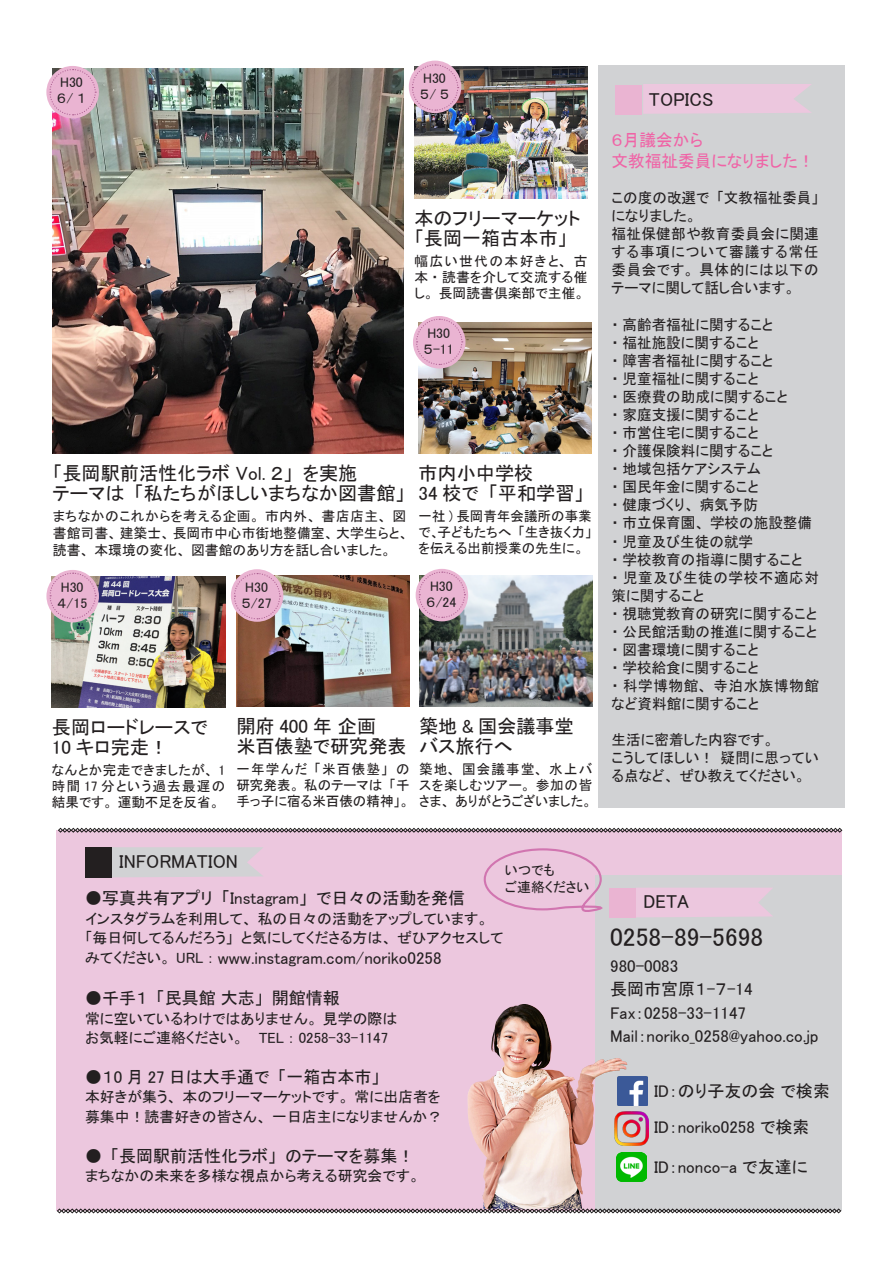
<style>
.page{position:relative;width:893px;height:1263px;background:#fff}
.page>*{position:absolute;margin:0;border:0;box-sizing:border-box;transform-origin:0 0}
.t1{font:25.5px "MS P Gothic";color:#231f20}
.t2{font:19.2px "MS P Gothic";color:#231f20}
.t3{font:18.75px "MS P Gothic";color:#231f20}
.t4{font:16.95px "MS P Gothic";color:#231f20}
.t5{font:16.95px "MS P Gothic";color:#f063a6}
.t6{font:14.85px/18px "MS P Gothic";color:#231f20}
.t7{font:14.85px/18px "MS P Gothic";letter-spacing:.025em;color:#231f20}
.t8{font:14.85px/18px "MS P Gothic";letter-spacing:.02em;color:#231f20}
.t9{font:14.85px/18px "MS P Gothic";letter-spacing:.04em;color:#231f20}
.t10{font:13.8px/15.9px "MS P Gothic";color:#231f20;text-align:justify}
</style>
<div class="page">
<div style="left:598px;top:66px;width:246px;height:742px;background:#d1d2d4"></div>
<svg style="left:643px;top:84px;width:168px;height:30px;background:#eac7dd"></svg>
<div style="left:615px;top:85px;width:26px;height:30px;background:#eab4d2"></div>
<img style="left:53px;top:68px;width:351px;height:385px">
<img style="left:414px;top:67px;width:174px;height:131px">
<div style="left:409px;top:61px;width:52px;height:52px;background:#eab4d2;border-radius:50%"></div>
<div style="left:46px;top:66px;width:53px;height:52px;background:#eab4d2;border-radius:50%"></div>
<svg style="left:49px;top:68px;width:47px;height:48px"></svg>
<svg style="left:411px;top:64px;width:48px;height:47px"></svg>
<img style="left:418px;top:322px;width:174px;height:131px">
<div style="left:413px;top:316px;width:52px;height:52px;background:#eab4d2;border-radius:50%"></div>
<svg style="left:415px;top:318px;width:48px;height:48px"></svg>
<img style="left:236px;top:576px;width:174px;height:131px">
<div style="left:231px;top:569px;width:52px;height:53px;background:#eab4d2;border-radius:50%"></div>
<svg style="left:233px;top:572px;width:48px;height:48px"></svg>
<img style="left:52px;top:576px;width:173px;height:131px">
<div style="left:46px;top:570px;width:53px;height:52px;background:#eab4d2;border-radius:50%"></div>
<svg style="left:49px;top:572px;width:47px;height:48px"></svg>
<img style="left:419px;top:575px;width:173px;height:131px">
<div style="left:416px;top:569px;width:52px;height:52px;background:#eab4d2;border-radius:50%"></div>
<svg style="left:418px;top:571px;width:48px;height:47px"></svg>
<div style="left:56px;top:830px;width:786px;height:381px;background:#ecc7de"></div>
<div style="left:595px;top:875px;width:247px;height:336px;background:#d1d2d4"></div>
<svg style="left:57px;top:1208px;width:784px;height:5px"></svg>
<svg style="left:58px;top:828px;width:784px;height:5px"></svg>
<div style="left:112px;top:847px;width:151px;height:30px;background:#d1d2d4"></div>
<div style="left:85px;top:847px;width:27px;height:30px;background:#231f20"></div>
<div style="left:636px;top:888px;width:137px;height:29px;background:#ecc7de"></div>
<div style="left:609px;top:888px;width:27px;height:29px;background:#eab4d2"></div>
<svg style="left:483px;top:848px;width:120px;height:64px"></svg>
<img style="left:467px;top:1005px;width:127px;height:204px">
<img style="left:617px;top:1076px;width:30px;height:29px">
<img style="left:616px;top:1152px;width:30px;height:29px">
<img style="left:614px;top:1111px;width:34px;height:34px">
<p class="t10" style="left:60px;top:74px;width:24px">H30</p>
<p class="t10" style="left:57px;top:90px;width:31px">６/１</p>
<p class="t10" style="left:423px;top:70px;width:24px">H30</p>
<p class="t10" style="left:420px;top:86px;width:31px">５/５</p>
<p class="t2" style="left:414px;top:208px;width:168px">本のフリーマーケット</p>
<p class="t2" style="left:414px;top:228px;width:155px">「長岡一箱古本市「</p>
<p class="t10" style="left:414px;top:253px;width:175px">幅広い世代の本好きと、古本・読書を介して交流する催し。長岡読書倶楽部で主催。</p>
<p class="t10" style="left:427px;top:326px;width:24px">H30</p>
<p class="t10" style="left:424px;top:341px;width:32px">５-11</p>
<p class="t2" style="left:53px;top:463px;width:242px">「長岡駅前活性化ラボ Vol ２. 」</p>
<p class="t2" style="left:134px;top:484px;width:272px">「私たちがほしいまちなか図書館「</p>
<p class="t2" style="left:303px;top:463px;width:56px">を実施</p>
<p class="t2" style="left:53px;top:484px;width:73px">テーマは</p>
<p class="t10" style="left:53px;top:508px;width:357px;line-height:17px;text-align:left">まちなかのこれからを考える企画。市内外、書店店主、図書館司書、建築士、長岡市中心市街地整備室、大学生らと、読書、本環境の変化、図書館のあり方を話し合いました。</p>
<p class="t2" style="left:418px;top:463px;width:116px">市内小中学校</p>
<p class="t2" style="left:488px;top:484px;width:97px">「平和学習「</p>
<p class="t2" style="left:418px;top:484px;width:62px">34 校で</p>
<p class="t10" style="left:418px;top:508px;width:175px;text-align:right">一社 ) 長岡青年会議所の事業「生き抜く力「</p>
<p class="t10" style="left:437px;top:524px;width:76px">子どもたちへ</p>
<p class="t10" style="left:418px;top:524px;width:167px">で、<br>を伝える出前授業の先生に。</p>
<p class="t10" style="left:61px;top:579px;width:24px">H30</p>
<p class="t10" style="left:57px;top:595px;width:32px">４/15</p>
<p class="t10" style="left:245px;top:579px;width:24px">H30</p>
<p class="t10" style="left:241px;top:595px;width:32px">５/27</p>
<p class="t10" style="left:430px;top:578px;width:24px">H30</p>
<p class="t10" style="left:426px;top:594px;width:32px">６/24</p>
<p class="t2" style="left:52px;top:717px;width:157px">長岡ロードレースで</p>
<p class="t2" style="left:52px;top:738px;width:118px">10 キロ完走!</p>
<p class="t10" style="left:52px;top:762px;width:175px">なんとか完走できましたが、 1時間 17 分という過去最遅の結果です。運動不足を反省。</p>
<p class="t2" style="left:236px;top:717px;width:141px">開府 400 年企画</p>
<p class="t2" style="left:236px;top:737px;width:172px">米百俵塾で研究発表</p>
<p class="t10" style="left:396px;top:761px;width:15px">の</p>
<p class="t10" style="left:314px;top:761px;width:75px">「米百俵塾」</p>
<p class="t10" style="left:236px;top:761px;width:73px">一年学んだ</p>
<p class="t10" style="left:389px;top:777px;width:22px">千「</p>
<p class="t10" style="left:236px;top:777px;width:174px">研究発表。私のテーマは<br>手っ子に宿る米百俵の精神。「</p>
<p class="t2" style="left:419px;top:716px;width:156px">築地 &amp; 国会議事堂</p>
<p class="t2" style="left:419px;top:736px;width:95px">バス旅行へ</p>
<p class="t10" style="left:419px;top:761px;width:175px">築地、国会議事堂、水上バスを楽しむツアー。参加の皆さま、ありがとうございました。</p>
<p class="t3" style="left:119px;top:852px;width:120px">INFORMATION</p>
<p class="t10" style="left:505px;top:862px;width:51px">いつでも</p>
<p class="t10" style="left:505px;top:879px;width:86px">ご連絡ください</p>
<p class="t4" style="left:85px;top:890px;width:130px">●写真共有アプリ</p>
<p class="t6" style="left:85px;top:909px;width:405px">インスタグラムを利用して、私の日々の活動をアップしています。</p>
<p class="t6" style="left:241px;top:928px;width:264px">と気にしてくださる方は、ぜひアクセスして</p>
<p class="t4" style="left:222px;top:890px;width:87px">「Instagram」</p>
<p class="t4" style="left:316px;top:890px;width:150px">で日々の活動を発信</p>
<p class="t6" style="left:85px;top:928px;width:150px">「毎日何してるんだろう」</p>
<p class="t4" style="left:218px;top:949px;width:225px">www.instagram.com/noriko0258</p>
<p class="t6" style="left:85px;top:949px;width:131px">みてください。 URL ：</p>
<p class="t4" style="left:156px;top:990px;width:109px">「民具館大志」</p>
<p class="t4" style="left:272px;top:990px;width:70px">開館情報</p>
<p class="t4" style="left:85px;top:990px;width:64px">●千手１</p>
<p class="t6" style="left:85px;top:1009px;width:314px">常に空いているわけではありません。見学の際は</p>
<p class="t6" style="left:85px;top:1028px;width:305px">お気軽にご連絡ください。　TEL ： 0258-33-1147</p>
<p class="t4" style="left:278px;top:1068px;width:104px">「一箱古本市「</p>
<p class="t4" style="left:85px;top:1068px;width:186px">●１0 月 27 日は大手通で</p>
<p class="t6" style="left:85px;top:1088px;width:357px">本好きが集う、本のフリーマーケットです。常に出店者を</p>
<p class="t6" style="left:85px;top:1107px;width:359px">募集中！読書好きの皆さん、一日店主になりませんか?</p>
<p class="t4" style="left:285px;top:1147px;width:131px">のテーマを募集!</p>
<p class="t4" style="left:85px;top:1147px;width:193px">● 「長岡駅前活性化ラボ」</p>
<p class="t6" style="left:85px;top:1167px;width:336px">まちなかの未来を多様な視点から考える研究会です。</p>
<p class="t3" style="left:649px;top:90px;width:66px">TOPICS</p>
<p class="t5" style="left:612px;top:132px;width:93px">６月議会から</p>
<p class="t5" style="left:612px;top:152px;width:204px">文教福祉委員になりました!</p>
<p class="t6" style="left:717px;top:189px;width:104px">「文教福祉委員「</p>
<p class="t6" style="left:612px;top:189px;width:99px">この度の改選でになりました。</p>
<p class="t6" style="left:612px;top:225px;width:209px;text-align:justify">福祉保健部や教育委員会に関連する事項について審議する常任委員会です。具体的には以下のテーマに関して話し合います。</p>
<p class="t6" style="left:612px;top:315px;width:163px">・高齢者福祉に関すること</p>
<p class="t6" style="left:612px;top:333px;width:148px">・福祉施設に関すること</p>
<p class="t6" style="left:612px;top:351px;width:163px">・障害者福祉に関すること</p>
<p class="t6" style="left:612px;top:369px;width:148px">・児童福祉に関すること</p>
<p class="t6" style="left:612px;top:388px;width:178px">・医療費の助成に関すること</p>
<p class="t6" style="left:612px;top:406px;width:148px">・家庭支援に関すること</p>
<p class="t6" style="left:612px;top:424px;width:148px">・市営住宅に関すること</p>
<p class="t6" style="left:612px;top:442px;width:163px">・介護保険料に関すること</p>
<p class="t6" style="left:612px;top:460px;width:151px">・地域包括ケアシステム</p>
<p class="t6" style="left:612px;top:478px;width:148px">・国民年金に関すること</p>
<p class="t6" style="left:612px;top:496px;width:148px">・健康づくり、病気予防</p>
<p class="t6" style="left:612px;top:514px;width:202px">・市立保育園、学校の施設整備</p>
<p class="t6" style="left:612px;top:532px;width:143px">・児童及び生徒の就学</p>
<p class="t6" style="left:612px;top:550px;width:192px">・学校教育の指導に関すること</p>
<p class="t9" style="left:612px;top:568px;width:209px">・児童及び生徒の学校不適応対策に関すること</p>
<p class="t6" style="left:612px;top:604px;width:207px">・視聴覚教育の研究に関すること</p>
<p class="t6" style="left:612px;top:622px;width:207px">・公民館活動の推進に関すること</p>
<p class="t6" style="left:612px;top:640px;width:148px">・図書環境に関すること</p>
<p class="t6" style="left:612px;top:659px;width:148px">・学校給食に関すること</p>
<p class="t8" style="left:612px;top:677px;width:209px">・科学博物館、寺泊水族博物館など資料館に関すること</p>
<p class="t6" style="left:612px;top:731px;width:164px">生活に密着した内容です。</p>
<p class="t7" style="left:612px;top:749px;width:209px">こうしてほしい！疑問に思っている点など、ぜひ教えてください。</p>
<p class="t3" style="left:643px;top:892px;width:47px">DETA</p>
<p class="t1" style="left:610px;top:924px;width:155px">0258-89-5698</p>
<p class="t4" style="left:610px;top:957px;width:70px">980-0083</p>
<p class="t4" style="left:610px;top:981px;width:144px">長岡市宮原１-７-14</p>
<p class="t4" style="left:610px;top:1004px;width:137px">Fax：0258-33-1147</p>
<p class="t4" style="left:610px;top:1028px;width:210px">Mail：noriko_0258@yahoo.co j p.</p>
<p class="t4" style="left:654px;top:1082px;width:177px">ID：のり子友の会で検索</p>
<p class="t4" style="left:654px;top:1119px;width:157px">ID：noriko0258 で検索</p>
<p class="t4" style="left:654px;top:1158px;width:155px">ID：nonco a- で友達に</p>
</div>
